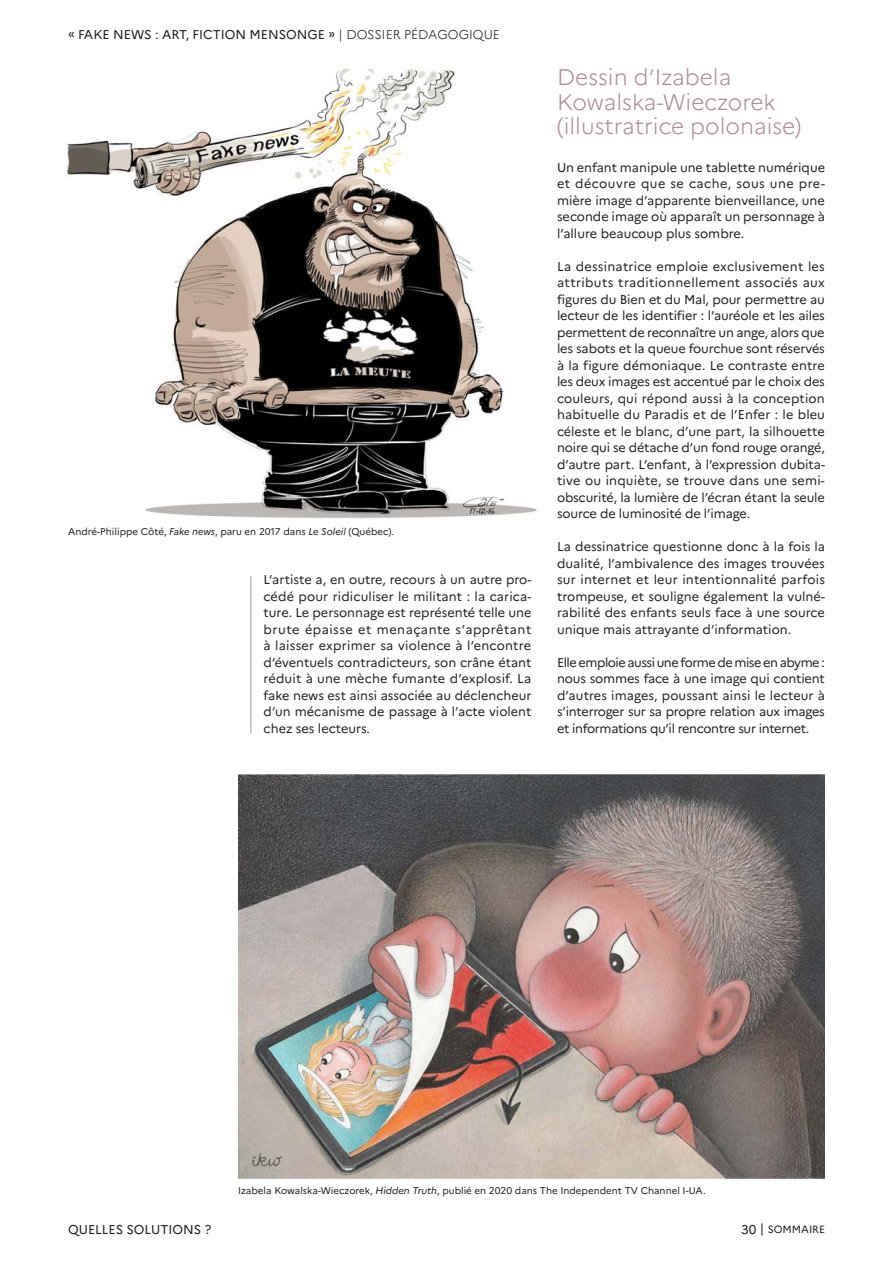
<style>
.page{position:relative;width:893px;height:1263px;background:#fff}
.page>*{position:absolute;margin:0;border:0;box-sizing:border-box;transform-origin:0 0}
.Titre2{font:300 22.5px/24.8px "Marianne";color:#ac8e93}
.Texte_courant{font:12.75px/16.5px "Marianne";letter-spacing:-.005em;color:#231f20;text-align:justify}
.t1{font:10.5px "Marianne";color:#231f20}
.Notes_et_légendes{font:9.75px "Marianne";color:#231f20}
.s1{font-weight:300}
.s2{font-style:italic}
.s3{font-size:12.75px}
</style>
<div class="page">
<hr style="left:250px;top:576px;width:1px;height:157px;background:#ac8e93">
<img style="left:238px;top:774px;width:587px;height:404px">
<img style="left:66px;top:68px;width:471px;height:450px">
<p class="Texte_courant" style="left:68px;top:26px;width:433px">« FAKE NEWS : ART, FICTION MENSONGE » <span class="s1">| DOSSIER PÉDAGOGIQUE</span></p>
<p class="Notes_et_légendes" style="left:68px;top:525px;width:328px">André-Philippe Côté, <span class="s2">Fake news</span>, paru en 2017 dans <span class="s2">Le Soleil</span> (Québec).</p>
<p class="Texte_courant" style="left:264px;top:571px;width:269px">L’artiste a, en outre, recours à un autre pro&shy;cédé pour ridiculiser le militant : la carica&shy;ture. Le personnage est représenté telle une brute épaisse et menaçante s’apprêtant à laisser exprimer sa violence à l’encontre d’éventuels contradicteurs, son crâne étant réduit à une mèche fumante d’explosif. La fake news est ainsi associée au déclencheur d’un mécanisme de passage à l’acte violent chez ses lecteurs.</p>
<p class="Titre2" style="left:557px;top:64px;width:246px">Dessin d’Izabela<br>Kowalska-Wieczorek (illustratrice polonaise)</p>
<p class="Texte_courant" style="left:557px;top:159px;width:270px">Un enfant manipule une tablette numérique et découvre que se cache, sous une pre&shy;mière image d’apparente bienveillance, une seconde image où apparaît un personnage à l’allure beaucoup plus sombre.</p>
<p class="Texte_courant" style="left:557px;top:258px;width:269px">La dessinatrice emploie exclusivement les attributs traditionnellement associés aux figures du Bien et du Mal, pour permettre au lecteur de les identifier : l’auréole et les ailes permettent de reconnaître un ange, alors que les sabots et la queue fourchue sont réservés à la figure démoniaque. Le contraste entre les deux images est accentué par le choix des couleurs, qui répond aussi à la conception habituelle du Paradis et de l’Enfer : le bleu céleste et le blanc, d’une part, la silhouette noire qui se détache d’un fond rouge orangé, d’autre part. L’enfant, à l’expression dubita&shy;tive ou inquiète, se trouve dans une semi&shy;obscurité, la lumière de l’écran étant la seule source de luminosité de l’image.</p>
<p class="Texte_courant" style="left:557px;top:538px;width:270px">La dessinatrice questionne donc à la fois la dualité, l’ambivalence des images trouvées sur internet et leur intentionnalité parfois trompeuse, et souligne également la vulné&shy;rabilité des enfants seuls face à une source unique mais attrayante d’information.</p>
<p class="Texte_courant" style="left:557px;top:654px;width:269px">Elle emploie aussi une forme de mise en abyme : nous sommes face à une image qui contient d’autres images, poussant ainsi le lecteur à s’interroger sur sa propre relation aux images et informations qu’il rencontre sur internet.</p>
<p class="Notes_et_légendes" style="left:238px;top:1184px;width:469px">Izabela Kowalska-Wieczorek, <span class="s2">Hidden Truth</span>, publié en 2020 dans The Independent TV Channel I-UA.</p>
<p class="Texte_courant" style="left:68px;top:1221px;width:19px">Quelles</p>
<p class="Texte_courant" style="left:127px;top:1221px;width:9px">solutions</p>
<p class="Texte_courant" style="left:205px;top:1221px;width:8px">?</p>
<p class="t1" style="left:741px;top:1223px;width:85px"><span class="s3">30 |</span> SOMMAIRE</p>
</div>
